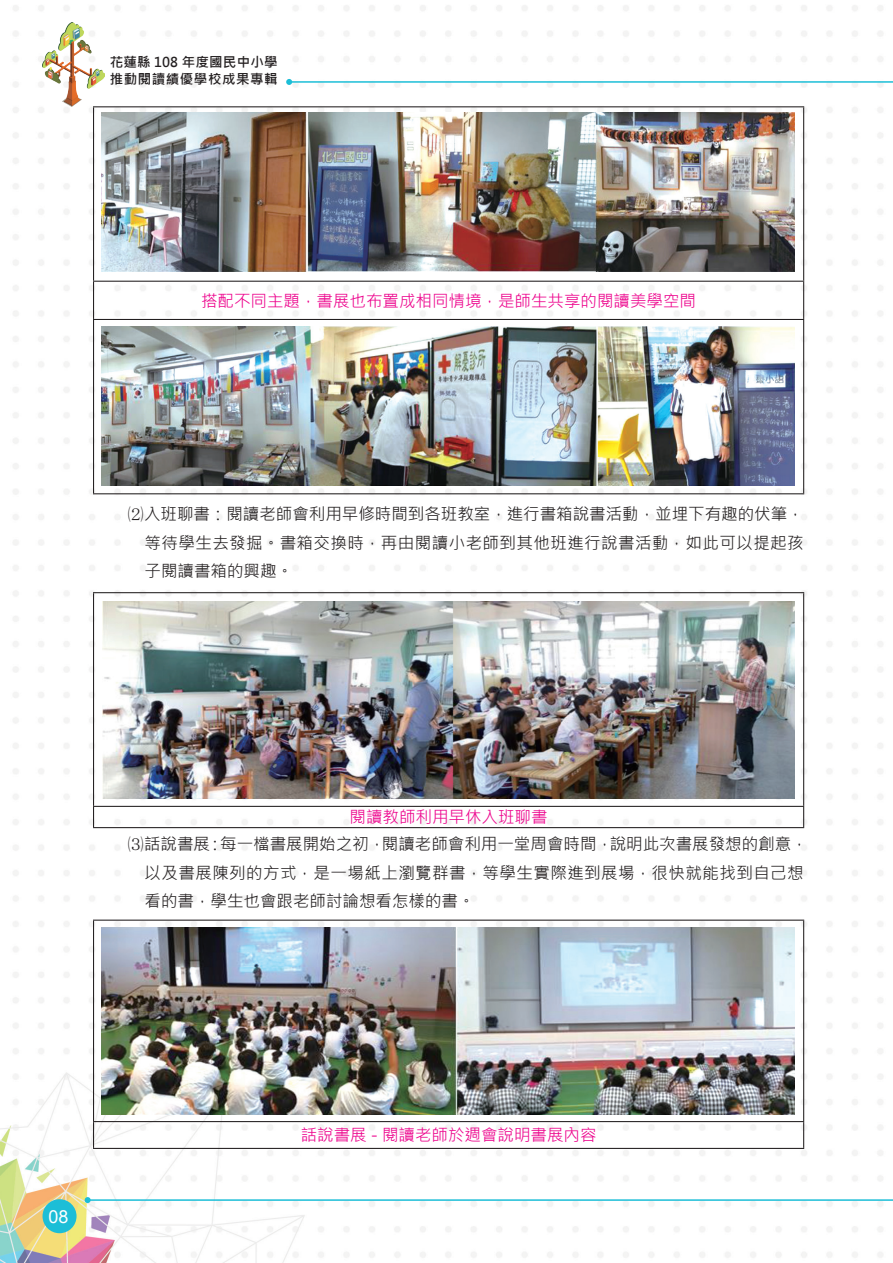
<style>
.page{position:relative;width:893px;height:1263px;background:#fff}
.page>*{position:absolute;margin:0;border:0;box-sizing:border-box;transform-origin:0 0}
.t1{font:18px "Arial";color:#fff}
._1{font:16.5px/28.5px "Microsoft Jheng Hei";color:#231f20}
._1-2{font:16.5px/28.5px "Microsoft Jheng Hei";letter-spacing:.025em;color:#231f20;text-align:justify}
.圖說{font:16.5px "Microsoft Jheng Hei";color:#ed028c}
.t2{font:700 13.5px/16.2px "Microsoft Jheng Hei";letter-spacing:.04em;color:#231f20}
.s1{font-family:"MS Mincho"}
</style>
<div class="page">
<img style="left:0;top:5px;width:883px;height:1258px">
<div style="left:43px;top:1199px;width:34px;height:34px;background:#1cbed7;border-radius:50%"></div>
<hr style="left:289px;top:81px;width:604px;height:2px;background:#1cbed7">
<svg style="left:286px;top:79px;width:6px;height:6px"></svg>
<hr style="left:88px;top:1199px;width:805px;height:2px;background:#1cbed7">
<svg style="left:85px;top:1197px;width:6px;height:6px"></svg>
<img style="left:43px;top:23px;width:61px;height:83px">
<hr style="left:93px;top:106px;width:711px;height:1px;background:#231f20">
<hr style="left:93px;top:107px;width:1px;height:174px;background:#231f20">
<hr style="left:803px;top:107px;width:1px;height:174px;background:#231f20">
<hr style="left:93px;top:281px;width:711px;height:1px;background:#231f20">
<hr style="left:93px;top:282px;width:1px;height:37px;background:#231f20">
<hr style="left:803px;top:282px;width:1px;height:37px;background:#231f20">
<hr style="left:93px;top:319px;width:711px;height:1px;background:#231f20">
<hr style="left:93px;top:320px;width:1px;height:173px;background:#231f20">
<hr style="left:803px;top:320px;width:1px;height:173px;background:#231f20">
<hr style="left:93px;top:493px;width:711px;height:1px;background:#231f20">
<hr style="left:93px;top:592px;width:711px;height:1px;background:#231f20">
<hr style="left:93px;top:593px;width:1px;height:213px;background:#231f20">
<hr style="left:803px;top:593px;width:1px;height:213px;background:#231f20">
<hr style="left:93px;top:806px;width:711px;height:1px;background:#231f20">
<svg style="left:93px;top:807px;width:1px;height:20px"></svg>
<svg style="left:803px;top:807px;width:1px;height:20px"></svg>
<hr style="left:93px;top:827px;width:711px;height:1px;background:#231f20">
<hr style="left:93px;top:920px;width:711px;height:1px;background:#231f20">
<hr style="left:93px;top:921px;width:1px;height:200px;background:#231f20">
<hr style="left:803px;top:921px;width:1px;height:200px;background:#231f20">
<hr style="left:93px;top:1121px;width:711px;height:1px;background:#231f20">
<svg style="left:93px;top:1122px;width:1px;height:26px"></svg>
<svg style="left:803px;top:1122px;width:1px;height:26px"></svg>
<hr style="left:93px;top:1148px;width:711px;height:1px;background:#231f20">
<img style="left:103px;top:602px;width:692px;height:197px">
<img style="left:102px;top:927px;width:693px;height:187px">
<img style="left:102px;top:326px;width:693px;height:159px">
<img style="left:102px;top:113px;width:693px;height:159px">
<p class="t2" style="left:110px;top:54px;width:169px">花蓮縣 108 年度國民中小學推動閱讀績優學校成果專輯</p>
<p class="圖說" style="left:201px;top:290px;width:497px">搭配不同主題，書展也布置成相同情境，是師生共享的閱讀美學空間</p>
<p class="_1-2" style="left:145px;top:500px;width:661px;text-indent:-17px"><span class="s1">⑵</span>入班聊書：閱讀老師會利用早修時間到各班教室，進行書箱說書活動，並埋下有趣的伏筆，等待學生去發掘。書箱交換時，再由閱讀小老師到其他班進行說書活動，如此可以提起孩子閱讀書箱的興趣。</p>
<p class="圖說" style="left:350px;top:807px;width:200px">閱讀教師利用早休入班聊書</p>
<p class="_1" style="left:145px;top:830px;width:665px;text-indent:-17px"><span class="s1">⑶</span>話說書展：每一檔書展開始之初，閱讀老師會利用一堂周會時間，說明此次書展發想的創意，以及書展陳列的方式，是一場紙上瀏覽群書，等學生實際進到展場，很快就能找到自己想看的書，學生也會跟老師討論想看怎樣的書。</p>
<p class="t1" style="left:48px;top:1204px;width:22px">08</p>
<p class="圖說" style="left:301px;top:1125px;width:297px">話說書展 - 閱讀老師於週會說明書展內容</p>
</div>
